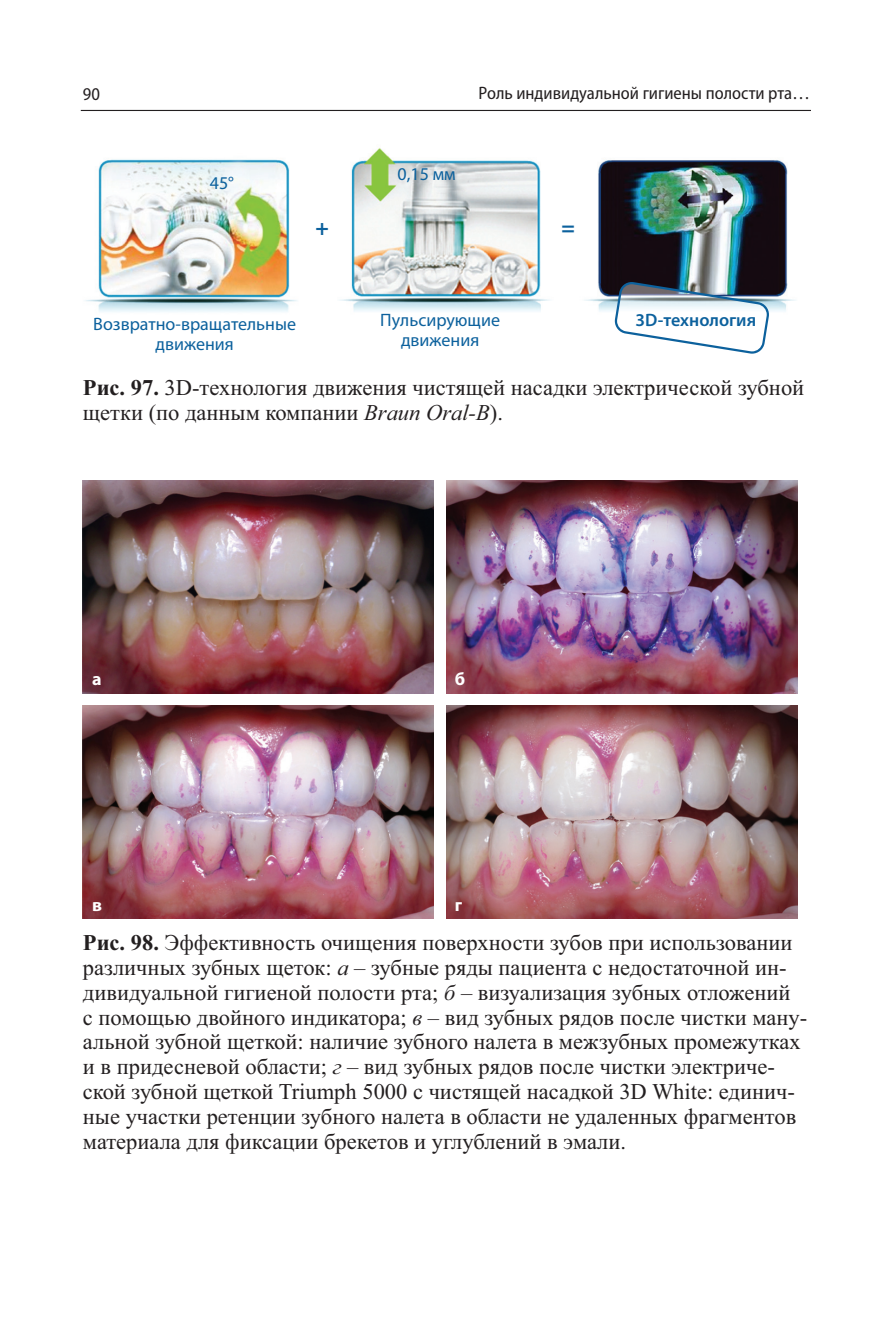
<style>
.page{position:relative;width:893px;height:1340px;background:#fff}
.page>*{position:absolute;margin:0;border:0;box-sizing:border-box;transform-origin:0 0}
.t1{font:22.5px/24.8px "Times New Roman";color:#231f20}
.t2{font:700 22.5px "Myriad Pro";color:#0c619d}
.t3{font:18px/20.2px "Myriad Pro";color:#0c619d;text-align:center}
.t4{font:semi-condensed 18px "Myriad Pro";color:#231f20}
.t5{font:600 18px "Myriad Pro";color:#0c619d}
.t6{font:700 18px "Myriad Pro";color:#fff}
.s1{font-weight:700}
.s2{font-style:italic}
</style>
<div class="page">
<hr style="left:81px;top:110px;width:730px;height:1px;background:#231f20">
<img style="left:85px;top:148px;width:711px;height:175px">
<svg style="left:615px;top:282px;width:154px;height:71px"></svg>
<img style="left:446px;top:705px;width:351px;height:213px">
<img style="left:83px;top:480px;width:351px;height:213px">
<img style="left:446px;top:480px;width:351px;height:213px">
<img style="left:83px;top:705px;width:351px;height:213px">
<p class="t4" style="left:83px;top:83px;width:19px">90</p>
<p class="t4" style="left:479px;top:82px;width:333px">Роль индивидуальной гигиены полости рта…</p>
<p class="t3" style="left:210px;top:172px;width:26px">45°</p>
<p class="t3" style="left:398px;top:163px;width:60px">0,15 мм</p>
<p class="t2" style="left:315px;top:214px;width:15px">+</p>
<p class="t2" style="left:561px;top:214px;width:15px">=</p>
<p class="t3" style="left:93px;top:313px;width:204px">Возвратно-вращательные движения</p>
<p class="t3" style="left:380px;top:310px;width:121px">Пульсирующие движения</p>
<p class="t5" style="left:636px;top:309px;width:122px">3D-технология</p>
<p class="t1" style="left:83px;top:377px;width:723px"><span class="s1">Рис. 97.</span> 3D-технология движения чистящей насадки электрической зубной щетки (по данным компании <span class="s2">Braun Oral-B</span>).</p>
<p class="t6" style="left:92px;top:668px;width:11px">а</p>
<p class="t6" style="left:455px;top:668px;width:12px">б</p>
<p class="t6" style="left:92px;top:894px;width:11px">в</p>
<p class="t6" style="left:455px;top:894px;width:9px">г</p>
<p class="t1" style="left:83px;top:932px;width:726px"><span class="s1">Рис. 98.</span> Эффективность очищения поверхности зубов при использовании различных зубных щеток: <span class="s2">а</span> – зубные ряды пациента с недостаточной ин&shy;дивидуальной гигиеной полости рта; <span class="s2">б</span> – визуализация зубных отложений<br>с помощью двойного индикатора; <span class="s2">в</span> – вид зубных рядов после чистки ману&shy;альной зубной щеткой: наличие зубного налета в межзубных промежутках и в придесневой области; <span class="s2">г</span> – вид зубных рядов после чистки электриче&shy;ской зубной щеткой Triumph 5000 с чистящей насадкой 3D White: единич&shy;ные участки ретенции зубного налета в области не удаленных фрагментов материала для фиксации брекетов и углублений в эмали.</p>
</div>
